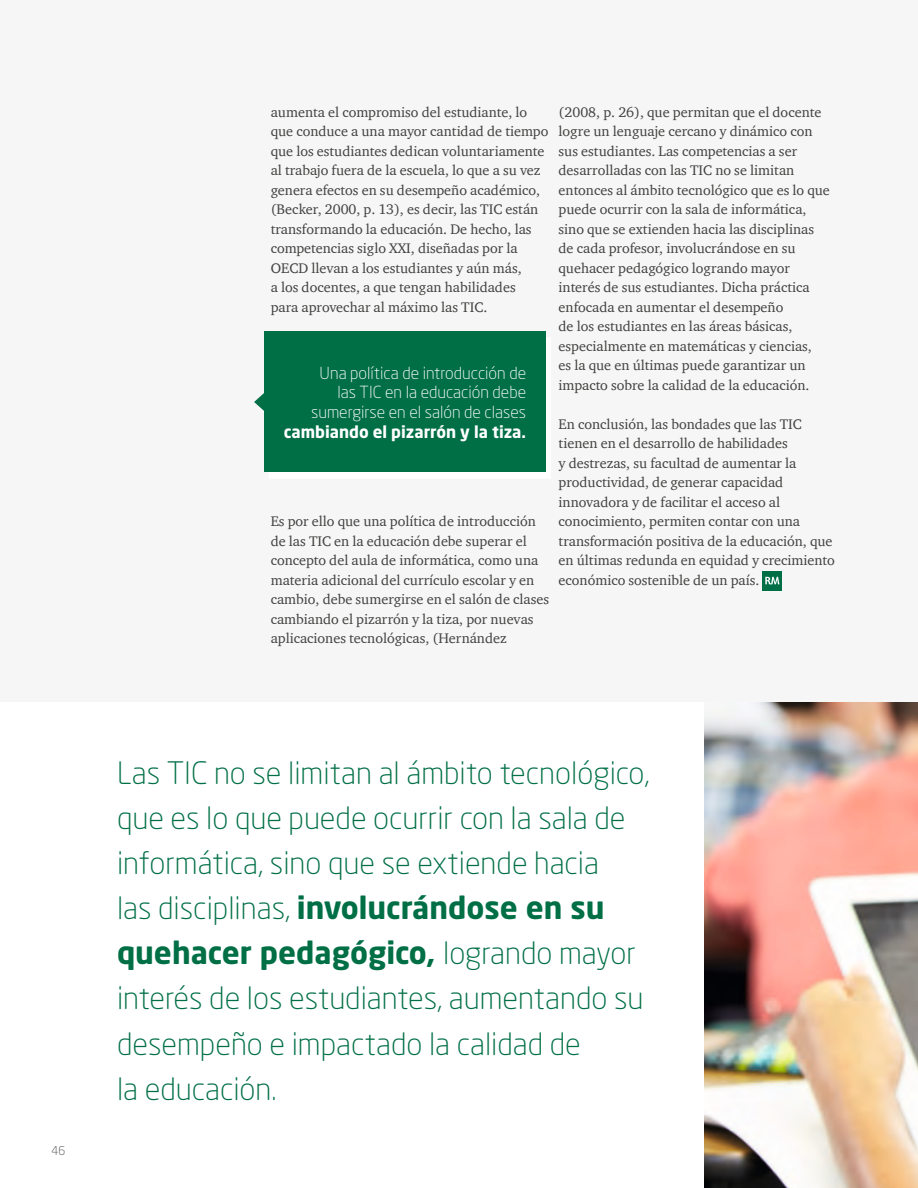
<style>
.page{position:relative;width:918px;height:1188px;background:#f6f6f6}
.page>*{position:absolute;margin:0;border:0;box-sizing:border-box;transform-origin:0 0}
.t1{font:300 30.6px/45.2px "Neo Sans Pro";color:#006f46}
.t2{font:300 16.5px/19.8px "Neo Sans Pro";color:#fff;text-align:right}
.t3{font:700 16.5px "Neo Sans Pro";color:#fff}
.t4{font:14.25px/19.5px "Charter ITC";color:#414140}
.t5{font:300 12px "Neo Sans Pro";color:#4e4e4d}
.s1{font-weight:700}
</style>
<div class="page">
<div style="left:0;top:702px;width:918px;height:486px;background:#fff"></div>
<img style="left:704px;top:702px;width:214px;height:486px">
<div style="left:269px;top:337px;width:281px;height:141px;background:#fff"></div>
<div style="left:264px;top:332px;width:282px;height:140px;background:#006f46"></div>
<svg style="left:254px;top:393px;width:10px;height:18px"></svg>
<div style="left:763px;top:571px;width:19px;height:19px;background:#006f46"></div>
<svg style="left:765px;top:577px;width:14px;height:7px"></svg>
<div style="left:569px;top:806px;width:2px;height:23px;border:1px solid #fff"></div>
<div style="left:119px;top:897px;width:2px;height:22px;border:1px solid #fff"></div>
<div style="left:361px;top:896px;width:5px;height:23px;border:1px solid #fff"></div>
<div style="left:249px;top:987px;width:2px;height:23px;border:1px solid #fff"></div>
<div style="left:431px;top:1032px;width:2px;height:23px;border:1px solid #fff"></div>
<div style="left:119px;top:1077px;width:2px;height:23px;border:1px solid #fff"></div>
<p class="t5" style="left:52px;top:1144px;width:15px">46</p>
<p class="t4" style="left:271px;top:102px;width:279px">aumenta el compromiso del estudiante, lo que conduce a una mayor cantidad de tiempo que los estudiantes dedican voluntariamente al trabajo fuera de la escuela, lo que a su vez genera efectos en su desempeño académico, (Becker, 2000, p. 13), es decir, las TIC están transformando la educación. De hecho, las competencias siglo XXI, diseñadas por la OECD llevan a los estudiantes y aún más,<br>a los docentes, a que tengan habilidades<br>para aprovechar al máximo las TIC.</p>
<p class="t2" style="left:311px;top:363px;width:216px">Una política de introducción de las TIC en la educación debe sumergirse en el salón de clases</p>
<p class="t3" style="left:284px;top:421px;width:244px">cambiando el pizarrón y la tiza.</p>
<p class="t4" style="left:271px;top:511px;width:280px">Es por ello que una política de introducción de las TIC en la educación debe superar el concepto del aula de informática, como una materia adicional del currículo escolar y en cambio, debe sumergirse en el salón de clases cambiando el pizarrón y la tiza, por nuevas aplicaciones tecnológicas, (Hernández</p>
<p class="t4" style="left:559px;top:102px;width:273px">(2008, p. 26), que permitan que el docente logre un lenguaje cercano y dinámico con sus estudiantes. Las competencias a ser desarrolladas con las TIC no se limitan entonces al ámbito tecnológico que es lo que puede ocurrir con la sala de informática, sino que se extienden hacia las disciplinas de cada profesor, involucrándose en su quehacer pedagógico logrando mayor interés de sus estudiantes. Dicha práctica enfocada en aumentar el desempeño<br>de los estudiantes en las áreas básicas, especialmente en matemáticas y ciencias,<br>es la que en últimas puede garantizar un impacto sobre la calidad de la educación.</p>
<p class="t4" style="left:559px;top:414px;width:278px">En conclusión, las bondades que las TIC tienen en el desarrollo de habilidades<br>y destrezas, su facultad de aumentar la productividad, de generar capacidad innovadora y de facilitar el acceso al conocimiento, permiten contar con una transformación positiva de la educación, que en últimas redunda en equidad y crecimiento económico sostenible de un país.</p>
<p class="t1" style="left:117px;top:750px;width:534px">Las TIC no se limitan al ámbito tecnológico, que es lo que puede ocurrir con la sala de informática, sino que se extiende hacia<br>las disciplinas, <span class="s1">involucrándose en su quehacer pedagógico,</span> logrando mayor interés de los estudiantes, aumentando su desempeño e impactado la calidad de<br>la educación.</p>
</div>
